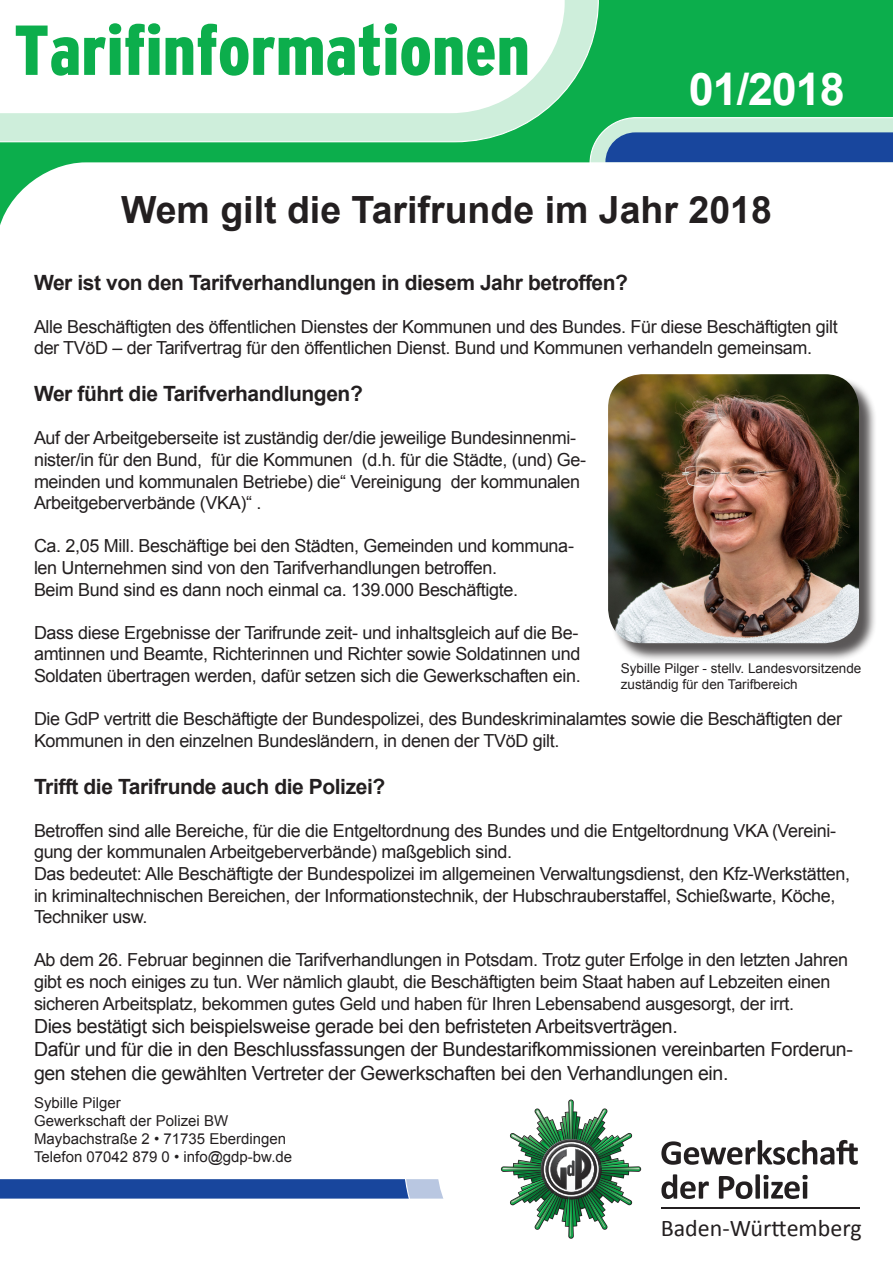
<style>
.page{position:relative;width:893px;height:1263px;background:#fff}
.page>*{position:absolute;margin:0;border:0;box-sizing:border-box;transform-origin:0 0}
.t1{font:900 condensed 70.5px "Interstate";color:#0cae4c}
.t2{font:700 45px "Arial";letter-spacing:-.025em;color:#fff}
.t3{font:700 37.5px "Arial";color:#231f20}
.t4{font:24px "Calibri";color:#231f20}
.t5{font:700 21px "Arial";letter-spacing:-.02em;color:#231f20}
.t6{font:19.5px/23.4px "Arial";letter-spacing:-.02em;color:#231f20}
.t7{font:18px/21.6px "Arial";letter-spacing:-.02em;color:#231f20}
.t8{font:15px/18px "Arial";color:#231f20}
.t9{font:13.5px/16.2px "Arial";color:#231f20}
</style>
<div class="page">
<svg style="left:0;top:0;width:893px;height:225px"></svg>
<svg style="left:0;top:0;width:599px;height:143px;background:#a7e1be"></svg>
<svg style="left:0;top:0;width:566px;height:114px"></svg>
<svg style="left:589px;top:117px;width:304px;height:48px;background:#628cb5"></svg>
<svg style="left:0;top:1099px;width:858px;height:140px"></svg>
<div style="left:654px;top:1212px;width:100px;height:25px;background:#fff"></div>
<div style="left:645px;top:1202px;width:222px;height:13px;background:#fff"></div>
<hr style="left:661px;top:1208px;width:199px;height:1px;background:#231f20">
<div style="left:610px;top:376px;width:268px;height:286px;background:#231f20;opacity:.75"></div>
<img style="left:608px;top:374px;width:251px;height:269px">
<h1 class="t1" style="left:14px;top:15px;width:517px">Tarifinformationen</h1>
<h2 class="t2" style="left:689px;top:59px;width:157px">01/2018</h2>
<h3 class="t3" style="left:121px;top:185px;width:652px">Wem gilt die Tarifrunde im Jahr 2018</h3>
<p class="t5" style="left:34px;top:268px;width:596px">Wer ist von den Tarifverhandlungen in diesem Jahr betroffen?</p>
<p class="t7" style="left:34px;top:316px;width:805px">Alle Beschäftigten des öffentlichen Dienstes der Kommunen und des Bundes. Für diese Beschäftigten gilt der TVöD – der Tarifvertrag für den öffentlichen Dienst. Bund und Kommunen verhandeln gemeinsam.</p>
<p class="t5" style="left:34px;top:380px;width:330px">Wer führt die Tarifverhandlungen?</p>
<p class="t7" style="left:34px;top:427px;width:554px">Auf der Arbeitgeberseite ist zuständig der/die jeweilige Bundesinnenmi&shy;nister/in für den Bund, für die Kommunen (d.h. für die Städte, (und) Ge&shy;meinden und kommunalen Betriebe) die“ Vereinigung der kommunalen Arbeitgeberverbände (VKA)“ .</p>
<p class="t7" style="left:34px;top:535px;width:541px">Ca. 2,05 Mill. Beschäftige bei den Städten, Gemeinden und kommuna&shy;len Unternehmen sind von den Tarifverhandlungen betroffen.<br>Beim Bund sind es dann noch einmal ca. 139.000 Beschäftigte.</p>
<p class="t7" style="left:34px;top:622px;width:548px">Dass diese Ergebnisse der Tarifrunde zeit- und inhaltsgleich auf die Be&shy;amtinnen und Beamte, Richterinnen und Richter sowie Soldatinnen und<br>Soldaten übertragen werden, dafür setzen sich die Gewerkschaften ein.</p>
<p class="t7" style="left:34px;top:708px;width:809px">Die GdP vertritt die Beschäftigte der Bundespolizei, des Bundeskriminalamtes sowie die Beschäftigten der<br>Kommunen in den einzelnen Bundesländern, in denen der TVöD gilt.</p>
<p class="t5" style="left:34px;top:772px;width:353px">Trifft die Tarifrunde auch die Polizei?</p>
<p class="t7" style="left:34px;top:820px;width:817px">Betroffen sind alle Bereiche, für die die Entgeltordnung des Bundes und die Entgeltordnung VKA (Vereini&shy;gung der kommunalen Arbeitgeberverbände) maßgeblich sind.<br>Das bedeutet: Alle Beschäftigte der Bundespolizei im allgemeinen Verwaltungsdienst, den Kfz-Werkstätten, in kriminaltechnischen Bereichen, der Informationstechnik, der Hubschrauberstaffel, Schießwarte, Köche, Techniker usw.</p>
<p class="t7" style="left:34px;top:949px;width:816px">Ab dem 26. Februar beginnen die Tarifverhandlungen in Potsdam. Trotz guter Erfolge in den letzten Jahren gibt es noch einiges zu tun. Wer nämlich glaubt, die Beschäftigten beim Staat haben auf Lebzeiten einen sicheren Arbeitsplatz, bekommen gutes Geld und haben für Ihren Lebensabend ausgesorgt, der irrt.</p>
<p class="t6" style="left:34px;top:1015px;width:820px">Dies bestätigt sich beispielsweise gerade bei den befristeten Arbeitsverträgen.<br>Dafür und für die in den Beschlussfassungen der Bundestarifkommissionen vereinbarten Forderun&shy;gen stehen die gewählten Vertreter der Gewerkschaften bei den Verhandlungen ein.</p>
<p class="t8" style="left:34px;top:1094px;width:260px">Sybille Pilger<br>Gewerkschaft der Polizei BW<br>Maybachstraße 2 • 71735 Eberdingen<br>Telefon 07042 879 0 • info@gdp-bw.de</p>
<p class="t9" style="left:621px;top:660px;width:242px">Sybille Pilger - stellv. Landesvorsitzende zuständig für den Tarifbereich</p>
<h3 class="t4" style="left:661px;top:1211px;width:202px">Baden-Württemberg</h3>
</div>
